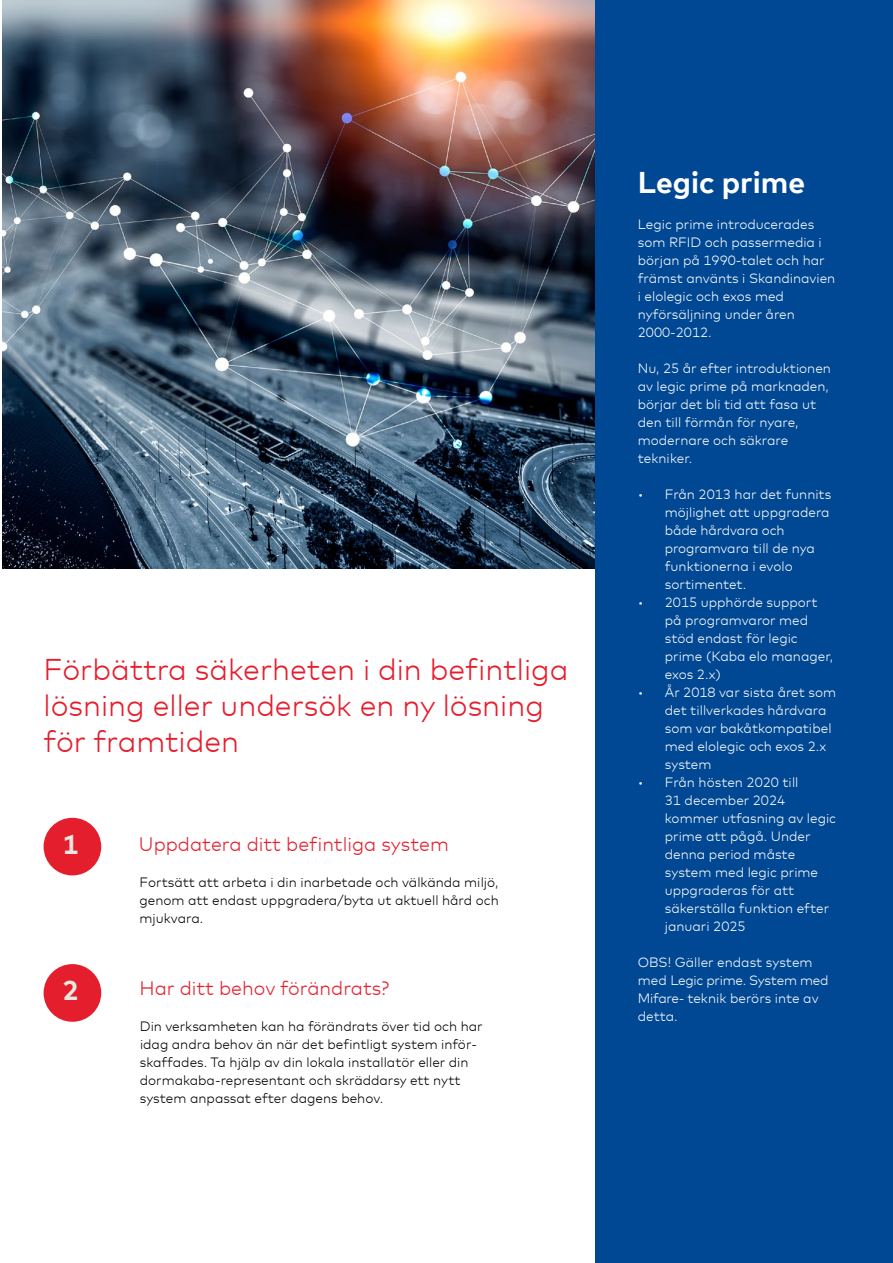
<style>
.page{position:relative;width:893px;height:1263px;background:#fff}
.page>*{position:absolute;margin:0;border:0;box-sizing:border-box;transform-origin:0 0}
.t1{font:300 30px/36px "Mark Offc";color:#e51e2d}
.t2{font:700 30px "Mark Offc";color:#fff}
.t3{font:700 27px "Mark Offc";color:#e9e8e0}
.t4{font:300 19.5px "Mark Offc";color:#e51e2d}
.t5{font:300 13.5px/18px "Mark Offc";color:#fff}
.t6{font:300 13.5px/18px "Mark Offc";color:#000;text-align:justify}
</style>
<div class="page">
<img style="left:3px;top:0;width:592px;height:568px">
<div style="left:595px;top:0;width:298px;height:1263px;background:#004893"></div>
<div style="left:44px;top:818px;width:57px;height:57px;background:#e51e2d;border-radius:50%"></div>
<div style="left:44px;top:964px;width:57px;height:58px;background:#e51e2d;border-radius:50%"></div>
<h1 class="t1" style="left:44px;top:651px;width:526px">Förbättra säkerheten i din befintliga lösning eller undersök en ny lösning för framtiden</h1>
<h2 class="t3" style="left:63px;top:827px;width:18px">1</h2>
<h2 class="t3" style="left:63px;top:973px;width:18px">2</h2>
<h3 class="t4" style="left:139px;top:832px;width:311px">Uppdatera ditt befintliga system</h3>
<p class="t6" style="left:140px;top:873px;width:361px">Fortsätt att arbeta i din inarbetade och välkända miljö, genom att endast uppgradera/byta ut aktuell hård och mjukvara.</p>
<h3 class="t4" style="left:139px;top:976px;width:252px">Har ditt behov förändrats?</h3>
<p class="t6" style="left:140px;top:1017px;width:344px;text-align:left">Din verksamheten kan ha förändrats över tid och har idag andra behov än när det befintligt system inför&shy;skaffades. Ta hjälp av din lokala installatör eller din dormakaba-representant och skräddarsy ett nytt system anpassat efter dagens behov.</p>
<h1 class="t2" style="left:638px;top:163px;width:169px">Legic prime</h1>
<p class="t5" style="left:638px;top:216px;width:199px">Legic prime introducerades som RFID och passermedia i början på 1990-talet och har främst använts i Skandinavien i elolegic och exos med nyförsäljning under åren<br>2000-2012.</p>
<p class="t5" style="left:638px;top:360px;width:195px">Nu, 25 år efter introduktionen av legic prime på marknaden, börjar det bli tid att fasa ut den till förmån för nyare, modernare och säkrare tekniker.</p>
<p class="t5" style="left:665px;top:486px;width:168px;text-indent:-27px">• Från 2013 har det funnits möjlighet att uppgradera både hårdvara och programvara till de nya funktionerna i evolo sortimentet.</p>
<p class="t5" style="left:665px;top:594px;width:170px;text-indent:-27px">• 2015 upphörde support på programvaror med stöd endast för legic prime (Kaba elo manager, exos 2.x)</p>
<p class="t5" style="left:665px;top:684px;width:173px;text-indent:-27px">• År 2018 var sista året som det tillverkades hårdvara som var bakåtkompatibel med elolegic och exos 2.x system</p>
<p class="t5" style="left:665px;top:774px;width:173px;text-indent:-27px">• Från hösten 2020 till<br>31 december 2024 kommer utfasning av legic prime att pågå. Under denna period måste system med legic prime uppgraderas för att säkerställa funktion efter januari 2025</p>
<p class="t5" style="left:638px;top:953px;width:192px">OBS! Gäller endast system med Legic prime. System med<br>Mifare- teknik berörs inte av detta.</p>
</div>
